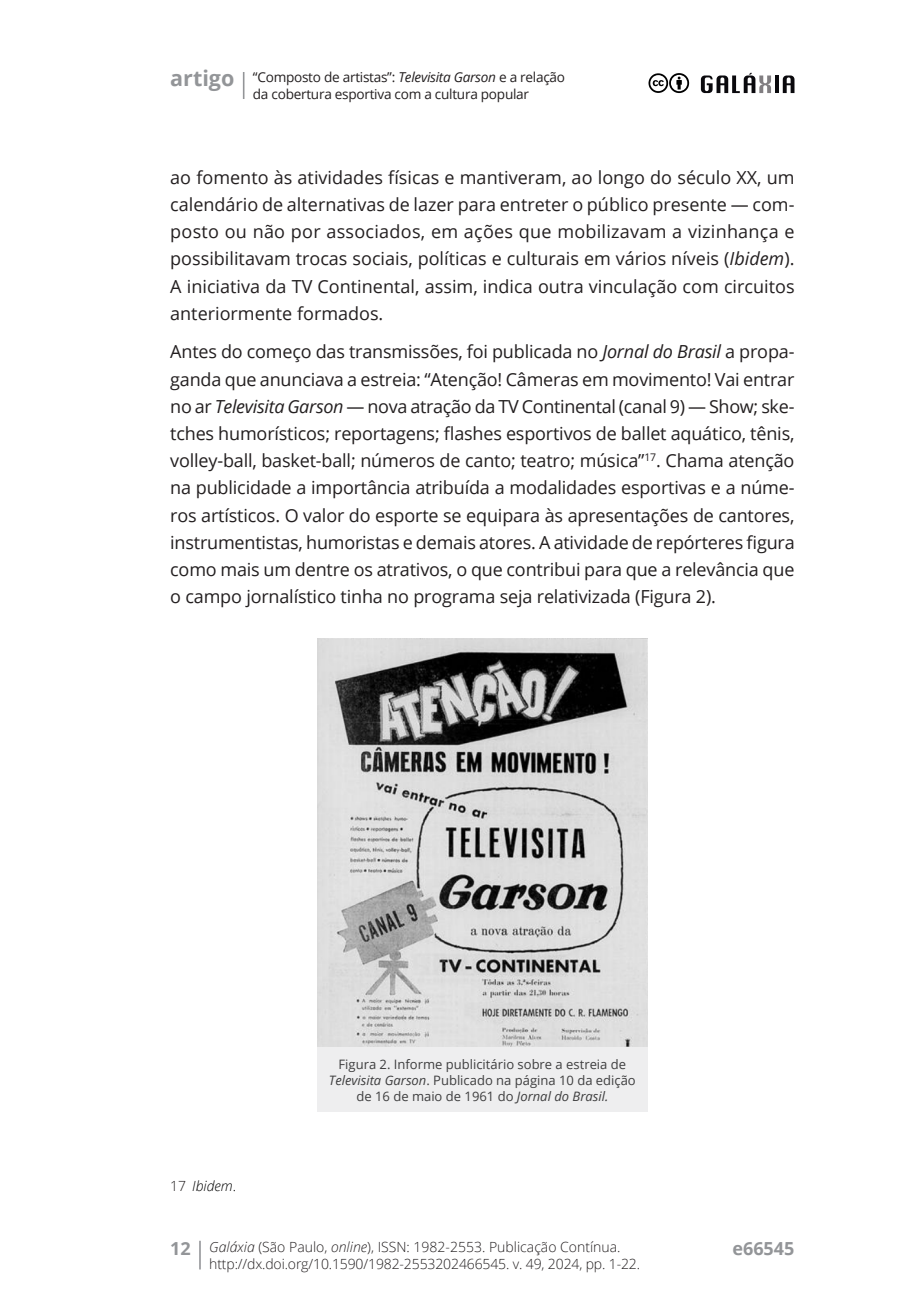
<style>
.page{position:relative;width:908px;height:1304px;background:#fff}
.page>*{position:absolute;margin:0;border:0;box-sizing:border-box;transform-origin:0 0}
.t1{font:700 21.6px "Open Sans";color:#939598}
.Mancha_de_texto{font:18px/27.2px "Open Sans";letter-spacing:-.005em;color:#231f20;text-align:justify}
.t2{font:700 18px "Open Sans";color:#939598}
.t3{font:300 14px/16.8px "Open Sans";letter-spacing:-.01em;color:#231f20}
.Nota_de_rodapé{font:italic 300 14px "Open Sans";color:#000}
.t4{font:13.6px/17px "Open Sans";letter-spacing:-.02em;color:#231f20}
._0_enviado_RECEBIDO{font:13px/16px "Open Sans";color:#3e3e3f;text-align:center}
.s1{font-style:italic}
.s2{font-style:normal;color:#231f20}
.s3{font-style:normal}
</style>
<div class="page">
<hr style="left:199px;top:1241px;width:2px;height:28px;background:#939598">
<svg style="left:243px;top:72px;width:1px;height:27px"></svg>
<svg style="left:775px;top:76px;width:3px;height:17px"></svg>
<svg style="left:782px;top:76px;width:12px;height:17px"></svg>
<svg style="left:648px;top:72px;width:122px;height:22px"></svg>
<img style="left:317px;top:639px;width:330px;height:408px">
<div style="left:317px;top:1047px;width:330px;height:65px;background:#eeeeef"></div>
<p class="t1" style="left:170px;top:63px;width:66px">artigo</p>
<p class="t4" style="left:253px;top:68px;width:313px">“Composto de artistas”: <span class="s1">Televisita Garson</span> e a relação da cobertura esportiva com a cultura popular</p>
<p class="Mancha_de_texto" style="left:170px;top:163px;width:625px">ao fomento às atividades físicas e mantiveram, ao longo do século XX, um calendário de alternativas de lazer para entreter o público presente — com&shy;posto ou não por associados, em ações que mobilizavam a vizinhança e possibilitavam trocas sociais, políticas e culturais em vários níveis (<span class="s1">Ibidem</span>).<br>A iniciativa da TV Continental, assim, indica outra vinculação com circuitos anteriormente formados.</p>
<p class="Mancha_de_texto" style="left:170px;top:338px;width:625px">Antes do começo das transmissões, foi publicada no <span class="s1">Jornal do Brasil</span> a propa&shy;ganda que anunciava a estreia: “Atenção! Câmeras em movimento! Vai entrar no ar <span class="s1">Televisita Garson</span> — nova atração da TV Continental (canal 9) — Show; ske&shy;tches humorísticos; reportagens; flashes esportivos de ballet aquático, tênis, volley-ball, basket-ball; números de canto; teatro; música”<sup>17</sup>. Chama atenção na publicidade a importância atribuída a modalidades esportivas e a núme&shy;ros artísticos. O valor do esporte se equipara às apresentações de cantores, instrumentistas, humoristas e demais atores. A atividade de repórteres figura como mais um dentre os atrativos, o que contribui para que a relevância que o campo jornalístico tinha no programa seja relativizada (Figura 2).</p>
<p class="Nota_de_rodapé" style="left:170px;top:1176px;width:67px"><span class="s2">17</span> Ibidem<span class="s3">.</span></p>
<p class="_0_enviado_RECEBIDO" style="left:329px;top:1055px;width:308px">Figura 2. Informe publicitário sobre a estreia de<br><span class="s1">Televisita Garson</span>. Publicado na página 10 da edição de 16 de maio de 1961 do <span class="s1">Jornal do Brasil.</span></p>
<p class="t2" style="left:170px;top:1236px;width:22px">12</p>
<p class="t3" style="left:209px;top:1238px;width:432px"><span class="s1">Galáxia</span> (São Paulo, <span class="s1">online</span>), ISSN: 1982-2553. Publicação Contínua. http://dx.doi.org/10.1590/1982-2553202466545. v. 49, 2024, pp. 1-22.</p>
<p class="t2" style="left:732px;top:1236px;width:64px">e66545</p>
</div>
